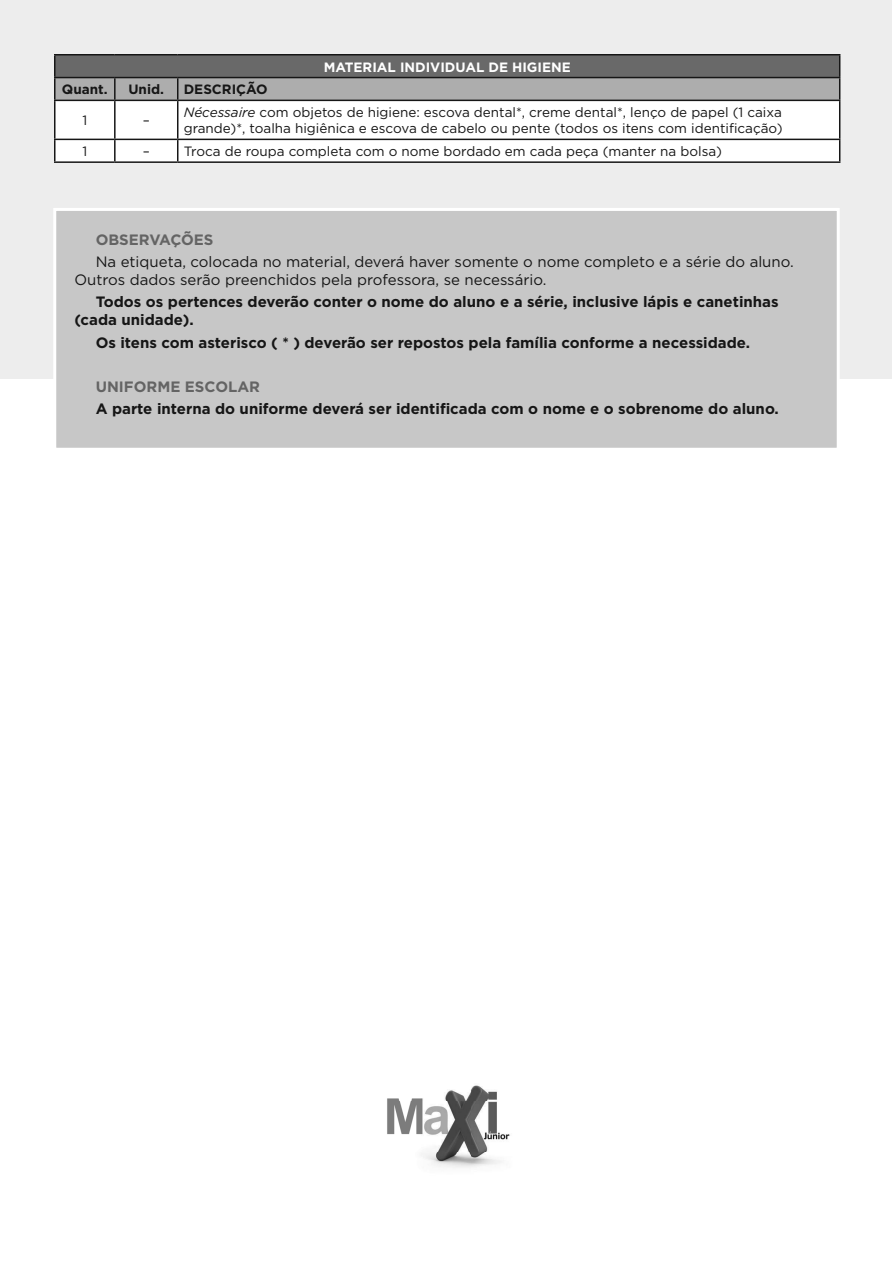
<style>
.page{position:relative;width:893px;height:1263px;background:#fff}
.page>*{position:absolute;margin:0;border:0;box-sizing:border-box;transform-origin:0 0}
.t1{font:700 15px/18px "Gotham";color:#161616}
.t2{font:15px/18px "Gotham";color:#161616}
.t3{font:700 15px "Gotham";color:#646464}
.t4{font:13.5px/16.2px "Gotham";color:#161616}
.t5{font:700 13.5px "Gotham";color:#fff}
.t6{font:700 13.5px "Gotham";color:#161616}
.s1{font-style:italic}
</style>
<div class="page">
<div style="left:1px;top:0;width:891px;height:378px;background:#ededed"></div>
<img style="left:387px;top:1085px;width:123px;height:83px">
<div style="left:53px;top:208px;width:787px;height:243px;background:#c7c7c7;border:3px solid #fff"></div>
<div style="left:56px;top:101px;width:783px;height:60px;background:#fff"></div>
<hr style="left:54px;top:54px;width:61px;height:2px;background:#161616">
<hr style="left:54px;top:56px;width:2px;height:21px;background:#161616">
<hr style="left:115px;top:54px;width:63px;height:2px;background:#161616">
<hr style="left:178px;top:54px;width:662px;height:2px;background:#161616">
<hr style="left:54px;top:77px;width:61px;height:1px;background:#161616">
<hr style="left:54px;top:78px;width:2px;height:22px;background:#161616">
<svg style="left:55px;top:56px;width:785px;height:44px;background:#858585"></svg>
<hr style="left:54px;top:100px;width:61px;height:1px;background:#161616">
<hr style="left:54px;top:101px;width:2px;height:38px;background:#161616">
<hr style="left:115px;top:100px;width:63px;height:1px;background:#161616">
<hr style="left:114px;top:101px;width:2px;height:38px;background:#161616">
<hr style="left:178px;top:100px;width:662px;height:1px;background:#161616">
<hr style="left:177px;top:101px;width:1px;height:38px;background:#161616">
<hr style="left:839px;top:101px;width:1px;height:38px;background:#161616">
<hr style="left:54px;top:139px;width:61px;height:1px;background:#161616">
<hr style="left:54px;top:140px;width:2px;height:21px;background:#161616">
<hr style="left:115px;top:139px;width:63px;height:1px;background:#161616">
<hr style="left:114px;top:140px;width:2px;height:21px;background:#161616">
<hr style="left:178px;top:139px;width:662px;height:1px;background:#161616">
<svg style="left:177px;top:140px;width:1px;height:21px"></svg>
<svg style="left:839px;top:140px;width:1px;height:21px"></svg>
<hr style="left:54px;top:161px;width:61px;height:2px;background:#161616">
<hr style="left:115px;top:161px;width:63px;height:2px;background:#161616">
<hr style="left:178px;top:161px;width:662px;height:2px;background:#161616">
<p class="t5" style="left:324px;top:58px;width:249px">MATERIAL INDIVIDUAL DE HIGIENE</p>
<p class="t6" style="left:62px;top:81px;width:47px">Quant.</p>
<p class="t6" style="left:128px;top:81px;width:37px">Unid.</p>
<p class="t6" style="left:184px;top:81px;width:85px">DESCRIÇÃO</p>
<p class="t4" style="left:82px;top:112px;width:6px">1</p>
<p class="t4" style="left:143px;top:112px;width:9px">–</p>
<p class="t4" style="left:184px;top:104px;width:600px"><span class="s1">Nécessaire</span> com objetos de higiene: escova dental*, creme dental*, lenço de papel (1 caixa grande)*, toalha higiênica e escova de cabelo ou pente (todos os itens com identificação)</p>
<p class="t4" style="left:82px;top:143px;width:6px">1</p>
<p class="t4" style="left:143px;top:143px;width:9px">–</p>
<p class="t4" style="left:184px;top:143px;width:540px">Troca de roupa completa com o nome bordado em cada peça (manter na bolsa)</p>
<p class="t3" style="left:96px;top:230px;width:119px">OBSERVAÇÕES</p>
<p class="t2" style="left:74px;top:252px;width:721px;text-indent:21px">Na etiqueta, colocada no material, deverá haver somente o nome completo e a série do aluno.<br>Outros dados serão preenchidos pela professora, se necessário.</p>
<p class="t1" style="left:74px;top:293px;width:706px;text-indent:21px">Todos os pertences deverão conter o nome do aluno e a série, inclusive lápis e canetinhas (cada unidade).</p>
<p class="t1" style="left:96px;top:333px;width:656px">Os itens com asterisco ( * ) deverão ser repostos pela família conforme a necessidade.</p>
<p class="t3" style="left:96px;top:377px;width:166px">UNIFORME ESCOLAR</p>
<p class="t1" style="left:96px;top:400px;width:685px">A parte interna do uniforme deverá ser identificada com o nome e o sobrenome do aluno.</p>
</div>
